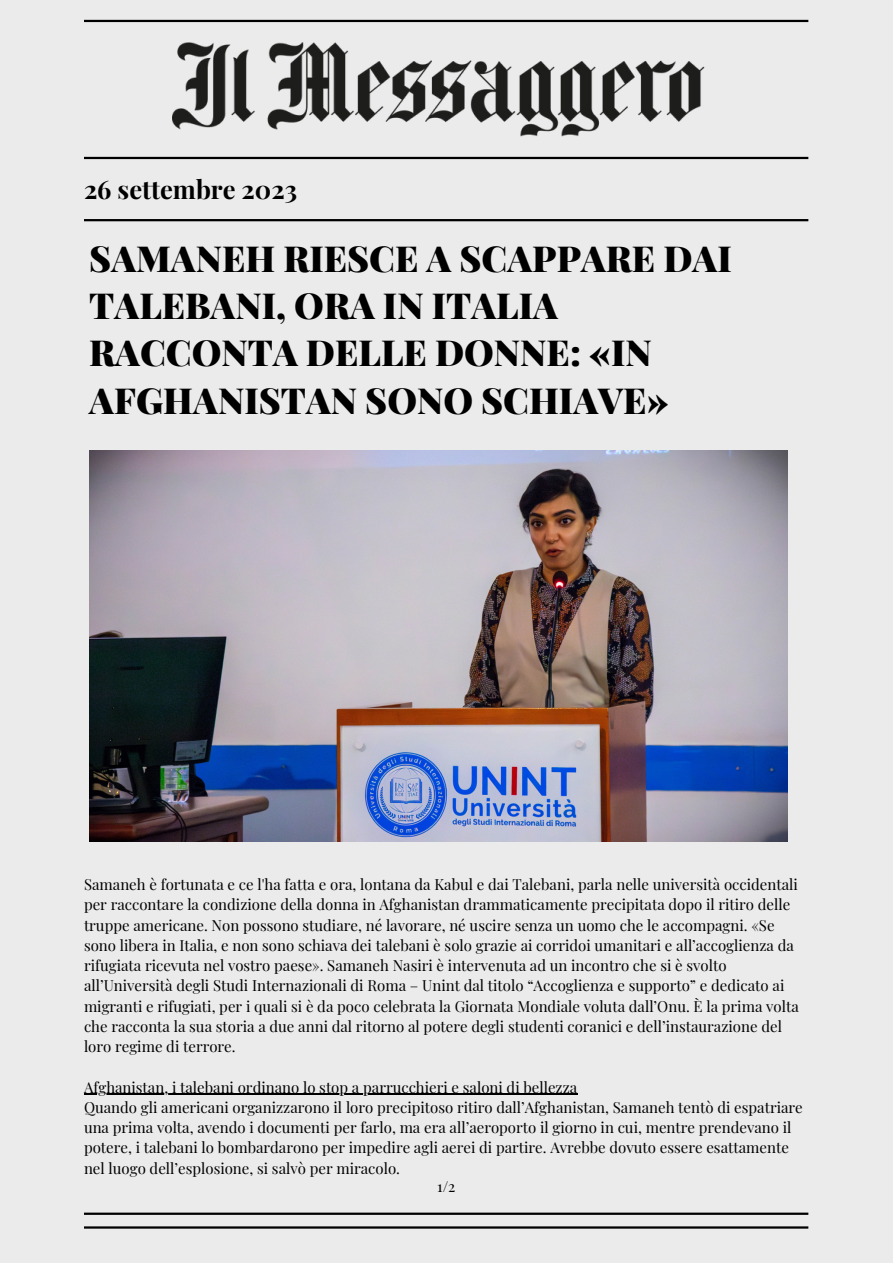
<style>
.page{position:relative;width:893px;height:1264px;background:#fff}
.page>*{position:absolute;margin:0;border:0;box-sizing:border-box;transform-origin:0 0}
.t1{font:900 36px/47.2px "Playfair Display";color:#000}
.t2{font:700 25.5px "Playfair Display";color:#000}
.t3{font:15px/20.2px "Playfair Display";color:#000}
</style>
<div class="page">
<div style="left:0;top:0;width:892px;height:1262px;background:#ebebeb"></div>
<hr style="left:84px;top:20px;width:724px;height:2px;background:#000">
<hr style="left:84px;top:1212px;width:724px;height:2px;background:#000">
<hr style="left:84px;top:157px;width:724px;height:2px;background:#000">
<hr style="left:84px;top:219px;width:724px;height:2px;background:#000">
<hr style="left:84px;top:1226px;width:724px;height:2px;background:#000">
<img style="left:172px;top:42px;width:533px;height:95px">
<img style="left:89px;top:451px;width:698px;height:390px">
<hr style="left:84px;top:1093px;width:493px;height:1px;background:#000">
<p class="t2" style="left:84px;top:171px;width:215px">26 settembre 2023</p>
<p class="t1" style="left:89px;top:233px;width:644px">SAMANEH RIESCE A SCAPPARE DAI<br>TALEBANI, ORA IN ITALIA</p>
<p class="t1" style="left:89px;top:328px;width:581px">RACCONTA DELLE DONNE: «IN<br>AFGHANISTAN SONO SCHIAVE»</p>
<p class="t3" style="left:84px;top:873px;width:716px">Samaneh è fortunata e ce l'ha fatta e ora, lontana da Kabul e dai Talebani, parla nelle università occidentali per raccontare la condizione della donna in Afghanistan drammaticamente precipitata dopo il ritiro delle truppe americane. Non possono studiare, né lavorare, né uscire senza un uomo che le accompagni. «Se sono libera in Italia, e non sono schiava dei talebani è solo grazie ai corridoi umanitari e all’accoglienza da rifugiata ricevuta nel vostro paese». Samaneh Nasiri è intervenuta ad un incontro che si è svolto all’Università degli Studi Internazionali di Roma – Unint dal titolo “Accoglienza e supporto” e dedicato ai migranti e rifugiati, per i quali si è da poco celebrata la Giornata Mondiale voluta dall’Onu. È la prima volta che racconta la sua storia a due anni dal ritorno al potere degli studenti coranici e dell’instaurazione del loro regime di terrore.</p>
<p class="t3" style="left:84px;top:1076px;width:495px">Afghanistan, i talebani ordinano lo stop a parrucchieri e saloni di bellezza</p>
<p class="t3" style="left:84px;top:1096px;width:720px">Quando gli americani organizzarono il loro precipitoso ritiro dall’Afghanistan, Samaneh tentò di espatriare una prima volta, avendo i documenti per farlo, ma era all’aeroporto il giorno in cui, mentre prendevano il potere, i talebani lo bombardarono per impedire agli aerei di partire. Avrebbe dovuto essere esattamente nel luogo dell’esplosione, si salvò per miracolo.</p>
<p class="t3" style="left:437px;top:1175px;width:20px">1/2</p>
</div>
